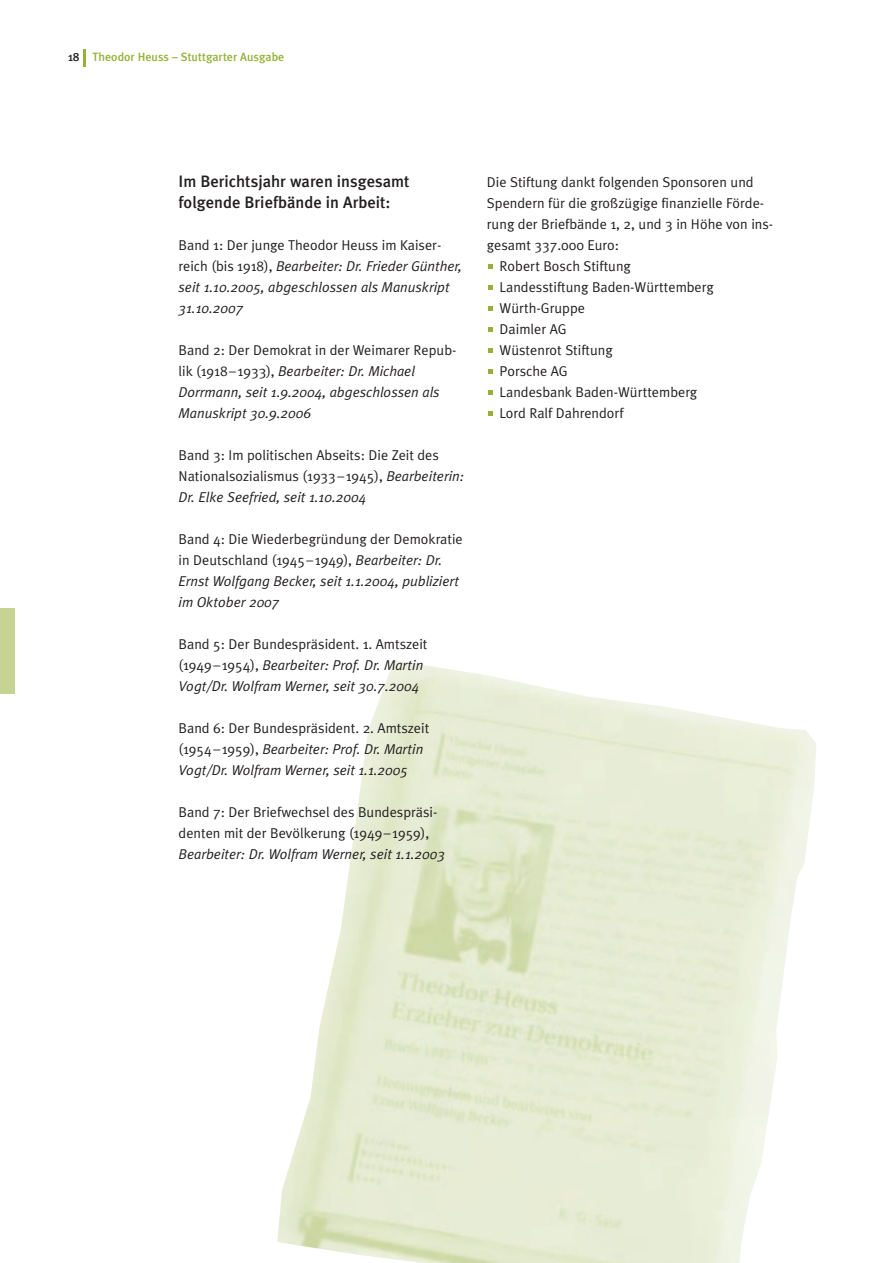
<style>
.page{position:relative;width:893px;height:1263px;background:#fff}
.page>*{position:absolute;margin:0;border:0;box-sizing:border-box;transform-origin:0 0}
.t1{font:500 16.5px/21px "Meta Plus";color:#231f20}
.t2{font:italic 14.25px/21px "Meta Plus Normal";color:#231f20}
.t3{font:14.25px/21px "Meta Plus Normal";color:#231f20}
.t4{font:500 12px "Meta Plus";color:#94b238}
.s1{color:#231f20}
.s2{font-style:normal}
.s3{font-style:italic}
</style>
<div class="page">
<svg style="left:488px;top:411px;width:5px;height:5px"></svg>
<svg style="left:488px;top:390px;width:5px;height:5px"></svg>
<svg style="left:488px;top:369px;width:5px;height:5px"></svg>
<svg style="left:488px;top:348px;width:5px;height:5px"></svg>
<svg style="left:488px;top:327px;width:5px;height:5px"></svg>
<svg style="left:488px;top:306px;width:5px;height:5px"></svg>
<svg style="left:488px;top:285px;width:5px;height:5px"></svg>
<svg style="left:488px;top:264px;width:5px;height:5px"></svg>
<div style="left:0;top:608px;width:15px;height:85px;background:#c6d393"></div>
<svg style="left:84px;top:49px;width:2px;height:17px"></svg>
<p class="t4" style="left:68px;top:50px;width:218px"><span class="s1">18</span> Theodor Heuss – Stuttgarter Ausgabe</p>
<p class="t1" style="left:179px;top:171px;width:233px">Im Berichtsjahr waren insgesamt folgende Briefbände in Arbeit:</p>
<p class="t2" style="left:179px;top:235px;width:285px"><span class="s2">Band 1: Der junge Theodor Heuss im Kaiser&shy;reich (bis 1918),</span> Bearbeiter: Dr. Frieder Günther, seit 1.10.2005, abgeschlossen als Manuskript 31.10.2007</p>
<p class="t2" style="left:179px;top:340px;width:279px"><span class="s2">Band 2: Der Demokrat in der Weimarer Repub&shy;lik (1918–1933),</span> Bearbeiter: Dr. Michael Dorrmann, seit 1.9.2004, abgeschlossen als Manuskript 30.9.2006</p>
<p class="t3" style="left:179px;top:445px;width:287px">Band 3: Im politischen Abseits: Die Zeit des<br>Nationalsozialismus (1933–1945), <span class="s3">Bearbeiterin:<br>Dr. Elke Seefried, seit 1.10.2004</span></p>
<p class="t2" style="left:179px;top:529px;width:286px"><span class="s2">Band 4: Die Wiederbegründung der Demokratie in Deutschland (1945–1949),</span> Bearbeiter: Dr.<br>Ernst Wolfgang Becker, seit 1.1.2004, publiziert im Oktober 2007</p>
<p class="t2" style="left:179px;top:634px;width:250px"><span class="s2">Band 5: Der Bundespräsident. 1. Amtszeit (1949–1954),</span> Bearbeiter: Prof. Dr. Martin<br>Vogt/Dr. Wolfram Werner, seit 30.7.2004</p>
<p class="t2" style="left:179px;top:718px;width:252px"><span class="s2">Band 6: Der Bundespräsident. 2. Amtszeit (1954–1959),</span> Bearbeiter: Prof. Dr. Martin<br>Vogt/Dr. Wolfram Werner, seit 1.1.2005</p>
<p class="t3" style="left:179px;top:802px;width:260px">Band 7: Der Briefwechsel des Bundespräsi&shy;denten mit der Bevölkerung (1949–1959),</p>
<p class="t2" style="left:179px;top:844px;width:268px">Bearbeiter: Dr. Wolfram Werner, seit 1.1.2003</p>
<p class="t3" style="left:487px;top:172px;width:268px">Die Stiftung dankt folgenden Sponsoren und</p>
<p class="t3" style="left:487px;top:193px;width:279px">Spendern für die großzügige finanzielle Förde-</p>
<p class="t3" style="left:487px;top:214px;width:288px">rung der Briefbände 1, 2, und 3 in Höhe von ins-</p>
<p class="t3" style="left:487px;top:235px;width:134px">gesamt 337.000 Euro:</p>
<p class="t3" style="left:500px;top:256px;width:133px">Robert Bosch Stiftung</p>
<p class="t3" style="left:500px;top:277px;width:216px">Landesstiftung Baden-Württemberg</p>
<p class="t3" style="left:500px;top:298px;width:87px">Würth-Gruppe</p>
<p class="t3" style="left:500px;top:319px;width:68px">Daimler AG</p>
<p class="t3" style="left:500px;top:340px;width:115px">Wüstenrot Stiftung</p>
<p class="t3" style="left:500px;top:361px;width:70px">Porsche AG</p>
<p class="t3" style="left:500px;top:382px;width:199px">Landesbank Baden-Württemberg</p>
<p class="t3" style="left:500px;top:403px;width:125px">Lord Ralf Dahrendorf</p>
</div>
